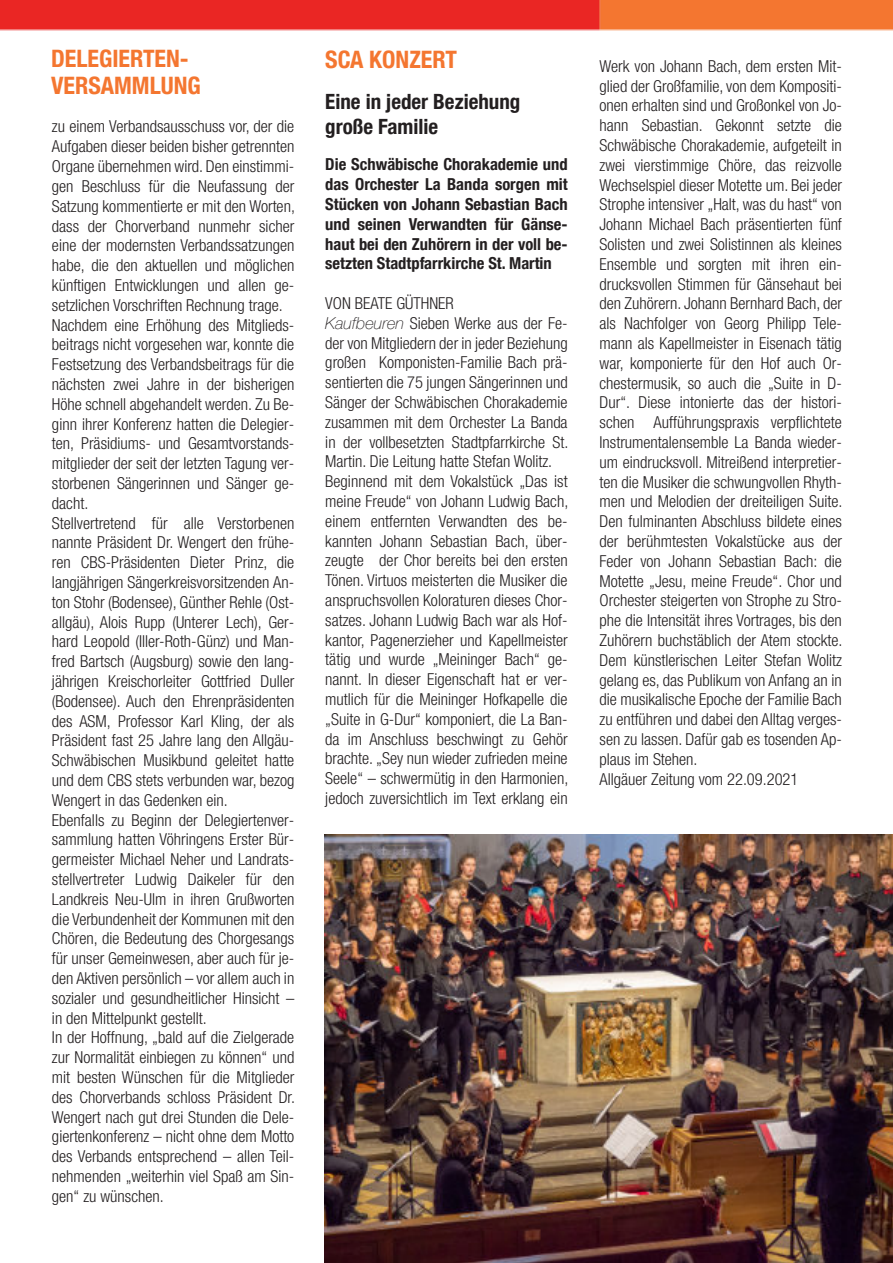
<style>
.page{position:relative;width:893px;height:1263px;background:#fff}
.page>*{position:absolute;margin:0;border:0;box-sizing:border-box;transform-origin:0 0}
.t1{font:700 condensed 24px/26.2px "Helvetica Neue LT Com";color:#f47630}
.t2{font:700 condensed 21px/25.2px "Helvetica Neue LT Com";color:#231f20}
.t3{font:300 condensed 16.5px/19.8px "Helvetica Neue LT Com";color:#231f20}
.t4{font:700 condensed 16.5px/19.8px "Helvetica Neue LT Com";color:#231f20;text-align:justify}
.s1{font-family:"Helvetica Neue";font-weight:100;font-style:italic;font-stretch:normal}
</style>
<div class="page">
<img style="left:0;top:0;width:893px;height:30px">
<img style="left:324px;top:835px;width:569px;height:428px">
<h1 class="t1" style="left:51px;top:49px;width:151px">DELEGIERTEN-<br>VERSAMMLUNG</h1>
<h1 class="t1" style="left:325px;top:50px;width:133px">SCA KONZERT</h1>
<p class="t2" style="left:325px;top:92px;width:197px">Eine in jeder Beziehung große Familie</p>
<p class="t4" style="left:325px;top:157px;width:244px">Die Schwäbische Chorakademie und das Orchester La Banda sorgen mit Stücken von Johann Sebastian Bach und seinen Verwandten für Gänse&shy;haut bei den Zuhörern in der voll be&shy;setzten Stadtpfarrkirche St. Martin</p>
<p class="t3" style="left:325px;top:295px;width:244px">VON BEATE GÜTHNER<br><span class="s1">Kaufbeuren</span> Sieben Werke aus der Fe&shy;der von Mitgliedern der in jeder Beziehung großen Komponisten-Familie Bach prä&shy;sentierten die 75 jungen Sängerinnen und Sänger der Schwäbischen Chorakademie zusammen mit dem Orchester La Banda in der vollbesetzten Stadtpfarrkirche St.<br>Martin. Die Leitung hatte Stefan Wolitz.<br>Beginnend mit dem Vokalstück „Das ist meine Freude“ von Johann Ludwig Bach, einem entfernten Verwandten des be&shy;kannten Johann Sebastian Bach, über&shy;zeugte der Chor bereits bei den ersten Tönen. Virtuos meisterten die Musiker die anspruchsvollen Koloraturen dieses Chor&shy;satzes. Johann Ludwig Bach war als Hof&shy;kantor, Pagenerzieher und Kapellmeister tätig und wurde „Meininger Bach“ ge&shy;nannt. In dieser Eigenschaft hat er ver&shy;mutlich für die Meininger Hofkapelle die „Suite in G-Dur“ komponiert, die La Ban&shy;da im Anschluss beschwingt zu Gehör brachte. „Sey nun wieder zufrieden meine Seele“ – schwermütig in den Harmonien, jedoch zuversichtlich im Text erklang ein</p>
<p class="t3" style="left:52px;top:119px;width:244px">zu einem Verbandsausschuss vor, der die Aufgaben dieser beiden bisher getrennten Organe übernehmen wird. Den einstimmi&shy;gen Beschluss für die Neufassung der Satzung kommentierte er mit den Worten, dass der Chorverband nunmehr sicher eine der modernsten Verbandssatzungen habe, die den aktuellen und möglichen künftigen Entwicklungen und allen ge&shy;setzlichen Vorschriften Rechnung trage.<br>Nachdem eine Erhöhung des Mitglieds&shy;beitrags nicht vorgesehen war, konnte die Festsetzung des Verbandsbeitrags für die nächsten zwei Jahre in der bisherigen Höhe schnell abgehandelt werden. Zu Be&shy;ginn ihrer Konferenz hatten die Delegier&shy;ten, Präsidiums- und Gesamtvorstands&shy;mitglieder der seit der letzten Tagung ver&shy;storbenen Sängerinnen und Sänger ge&shy;dacht.<br>Stellvertretend für alle Verstorbenen nannte Präsident Dr. Wengert den frühe&shy;ren CBS-Präsidenten Dieter Prinz, die langjährigen Sängerkreisvorsitzenden An&shy;ton Stohr (Bodensee), Günther Rehle (Ost&shy;allgäu), Alois Rupp (Unterer Lech), Ger&shy;hard Leopold (Iller-Roth-Günz) und Man&shy;fred Bartsch (Augsburg) sowie den lang&shy;jährigen Kreischorleiter Gottfried Duller (Bodensee). Auch den Ehrenpräsidenten des ASM, Professor Karl Kling, der als Präsident fast 25 Jahre lang den Allgäu-Schwäbischen Musikbund geleitet hatte und dem CBS stets verbunden war, bezog Wengert in das Gedenken ein.<br>Ebenfalls zu Beginn der Delegiertenver&shy;sammlung hatten Vöhringens Erster Bür&shy;germeister Michael Neher und Landrats&shy;stellvertreter Ludwig Daikeler für den Landkreis Neu-Ulm in ihren Grußworten die Verbundenheit der Kommunen mit den Chören, die Bedeutung des Chorgesangs für unser Gemeinwesen, aber auch für je&shy;den Aktiven persönlich – vor allem auch in sozialer und gesundheitlicher Hinsicht – in den Mittelpunkt gestellt.<br>In der Hoffnung, „bald auf die Zielgerade zur Normalität einbiegen zu können“ und mit besten Wünschen für die Mitglieder des Chorverbands schloss Präsident Dr.<br>Wengert nach gut drei Stunden die Dele&shy;giertenkonferenz – nicht ohne dem Motto des Verbands entsprechend – allen Teil&shy;nehmenden „weiterhin viel Spaß am Sin&shy;gen“ zu wünschen.</p>
<p class="t3" style="left:600px;top:58px;width:244px">Werk von Johann Bach, dem ersten Mit&shy;glied der Großfamilie, von dem Kompositi&shy;onen erhalten sind und Großonkel von Jo&shy;hann Sebastian. Gekonnt setzte die Schwäbische Chorakademie, aufgeteilt in zwei vierstimmige Chöre, das reizvolle Wechselspiel dieser Motette um. Bei jeder Strophe intensiver „Halt, was du hast“ von Johann Michael Bach präsentierten fünf Solisten und zwei Solistinnen als kleines Ensemble und sorgten mit ihren ein&shy;drucksvollen Stimmen für Gänsehaut bei den Zuhörern. Johann Bernhard Bach, der als Nachfolger von Georg Philipp Tele&shy;mann als Kapellmeister in Eisenach tätig war, komponierte für den Hof auch Or&shy;chestermusik, so auch die „Suite in D-Dur“. Diese intonierte das der histori&shy;schen Aufführungspraxis verpflichtete Instrumentalensemble La Banda wieder&shy;um eindrucksvoll. Mitreißend interpretier&shy;ten die Musiker die schwungvollen Rhyth&shy;men und Melodien der dreiteiligen Suite.<br>Den fulminanten Abschluss bildete eines der berühmtesten Vokalstücke aus der Feder von Johann Sebastian Bach: die Motette „Jesu, meine Freude“. Chor und Orchester steigerten von Strophe zu Stro&shy;phe die Intensität ihres Vortrages, bis den Zuhörern buchstäblich der Atem stockte.<br>Dem künstlerischen Leiter Stefan Wolitz gelang es, das Publikum von Anfang an in die musikalische Epoche der Familie Bach zu entführen und dabei den Alltag verges&shy;sen zu lassen. Dafür gab es tosenden Ap&shy;plaus im Stehen.<br>Allgäuer Zeitung vom 22.09.2021</p>
</div>
